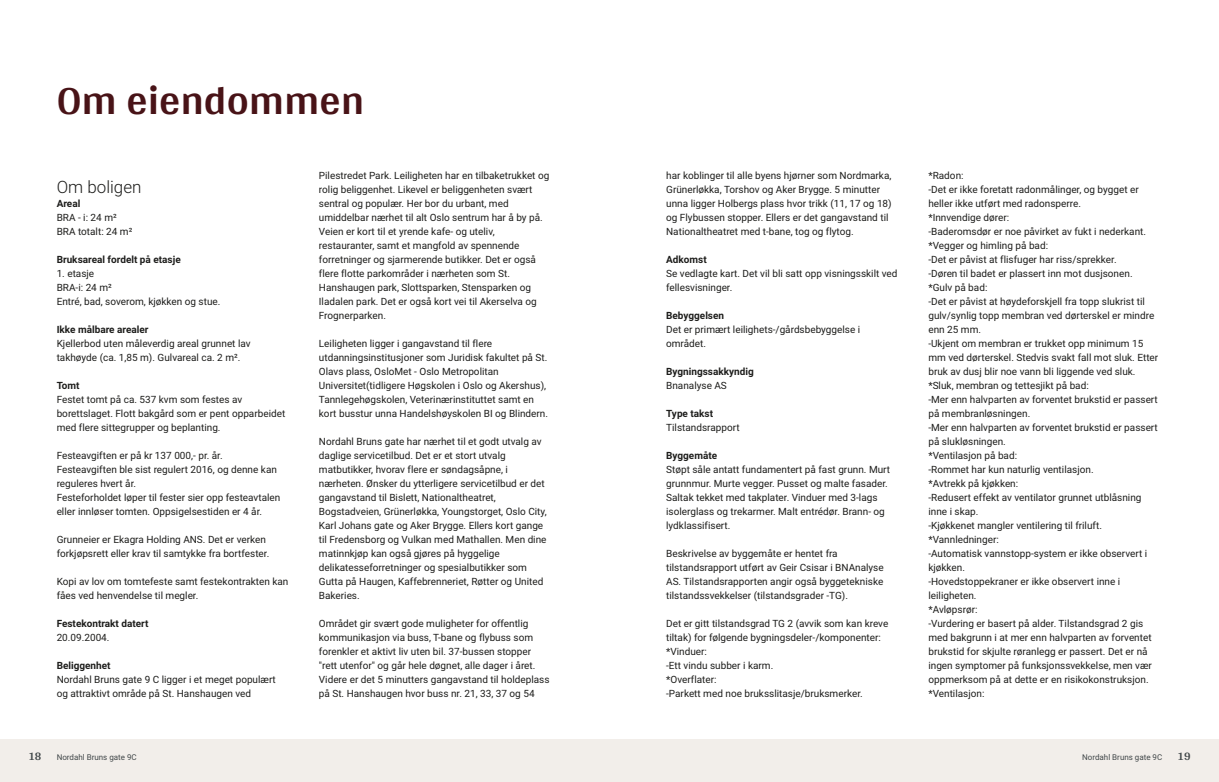
<style>
.page{position:relative;width:1219px;height:782px;background:#fff}
.page>*{position:absolute;margin:0;border:0;box-sizing:border-box;transform-origin:0 0}
.t1{font:700 42px "Arya";color:#481317}
.t2{font:300 17px "Roboto Vitec";color:#1d1d1b}
.t3{font:700 12px "Arya";color:#414749}
.t4{font:10px/14px "Roboto Vitec";color:#1d1d1b}
.t5{font:700 10px "Roboto Vitec";color:#1d1d1b}
.t6{font:8px "Roboto Vitec";color:#414749}
</style>
<div class="page">
<div style="left:0;top:739px;width:612px;height:42px;background:#f2eeea"></div>
<div style="left:607px;top:739px;width:612px;height:42px;background:#f2eeea"></div>
<h1 class="t1" style="left:57px;top:75px;width:309px">Om eiendommen</h1>
<h2 class="t2" style="left:57px;top:174px;width:86px">Om boligen</h2>
<p class="t5" style="left:57px;top:196px;width:25px">Areal</p>
<p class="t4" style="left:57px;top:209px;width:77px">BRA ‑ i: 24 m²<br>BRA totalt: 24 m²</p>
<p class="t5" style="left:57px;top:252px;width:126px">Bruksareal fordelt på etasje</p>
<p class="t4" style="left:57px;top:265px;width:165px">1. etasje<br>BRA‑i: 24 m²<br>Entré, bad, soverom, kjøkken og stue.</p>
<p class="t5" style="left:57px;top:322px;width:93px">Ikke målbare arealer</p>
<p class="t4" style="left:57px;top:335px;width:195px">Kjellerbod uten måleverdig areal grunnet lav takhøyde (ca. 1,85 m). Gulvareal ca. 2 m².</p>
<p class="t5" style="left:57px;top:378px;width:24px">Tomt</p>
<p class="t4" style="left:57px;top:391px;width:230px">Festet tomt på ca. 537 kvm som festes av borettslaget. Flott bakgård som er pent opparbeidet med flere sittegrupper og beplanting.</p>
<p class="t4" style="left:57px;top:447px;width:225px">Festeavgiften er på kr 137 000,‑ pr. år.<br>Festeavgiften ble sist regulert 2016, og denne kan reguleres hvert år.<br>Festeforholdet løper til fester sier opp festeavtalen eller innløser tomten. Oppsigelsestiden er 4 år.</p>
<p class="t4" style="left:57px;top:531px;width:214px">Grunneier er Ekagra Holding ANS. Det er verken forkjøpsrett eller krav til samtykke fra bortfester.</p>
<p class="t4" style="left:57px;top:573px;width:233px">Kopi av lov om tomtefeste samt festekontrakten kan fåes ved henvendelse til megler.</p>
<p class="t5" style="left:57px;top:616px;width:93px">Festekontrakt datert</p>
<p class="t4" style="left:57px;top:629px;width:54px">20.09.2004.</p>
<p class="t5" style="left:57px;top:658px;width:55px">Beliggenhet</p>
<p class="t4" style="left:57px;top:671px;width:221px">Nordahl Bruns gate 9 C ligger i et meget populært og attraktivt område på St. Hanshaugen ved</p>
<p class="t3" style="left:28px;top:749px;width:15px">18</p>
<p class="t6" style="left:57px;top:751px;width:82px">Nordahl Bruns gate 9C</p>
<p class="t4" style="left:319px;top:167px;width:232px">Pilestredet Park. Leiligheten har en tilbaketrukket og rolig beliggenhet. Likevel er beliggenheten svært sentral og populær. Her bor du urbant, med umiddelbar nærhet til alt Oslo sentrum har å by på.<br>Veien er kort til et yrende kafe‑ og uteliv, restauranter, samt et mangfold av spennende forretninger og sjarmerende butikker. Det er også flere flotte parkområder i nærheten som St.<br>Hanshaugen park, Slottsparken, Stensparken og Iladalen park. Det er også kort vei til Akerselva og Frognerparken.</p>
<p class="t4" style="left:319px;top:335px;width:231px">Leiligheten ligger i gangavstand til flere utdanningsinstitusjoner som Juridisk fakultet på St.<br>Olavs plass, OsloMet ‑ Oslo Metropolitan Universitet(tidligere Høgskolen i Oslo og Akershus), Tannlegehøgskolen, Veterinærinstituttet samt en kort busstur unna Handelshøyskolen BI og Blindern.</p>
<p class="t4" style="left:319px;top:433px;width:229px">Nordahl Bruns gate har nærhet til et godt utvalg av daglige servicetilbud. Det er et stort utvalg matbutikker, hvorav flere er søndagsåpne, i nærheten. Ønsker du ytterligere servicetilbud er det gangavstand til Bislett, Nationaltheatret, Bogstadveien, Grünerløkka, Youngstorget, Oslo City, Karl Johans gate og Aker Brygge. Ellers kort gange til Fredensborg og Vulkan med Mathallen. Men dine matinnkjøp kan også gjøres på hyggelige delikatesseforretninger og spesialbutikker som Gutta på Haugen, Kaffebrenneriet, Røtter og United Bakeries.</p>
<p class="t4" style="left:319px;top:615px;width:232px">Området gir svært gode muligheter for offentlig kommunikasjon via buss, T‑bane og flybuss som forenkler et aktivt liv uten bil. 37‑bussen stopper "rett utenfor" og går hele døgnet, alle dager i året.<br>Videre er det 5 minutters gangavstand til holdeplass på St. Hanshaugen hvor buss nr. 21, 33, 37 og 54</p>
<p class="t4" style="left:666px;top:167px;width:227px">har koblinger til alle byens hjørner som Nordmarka, Grünerløkka, Torshov og Aker Brygge. 5 minutter unna ligger Holbergs plass hvor trikk (11, 17 og 18) og Flybussen stopper. Ellers er det gangavstand til Nationaltheatret med t‑bane, tog og flytog.</p>
<p class="t5" style="left:666px;top:252px;width:42px">Adkomst</p>
<p class="t4" style="left:666px;top:265px;width:233px">Se vedlagte kart. Det vil bli satt opp visningsskilt ved fellesvisninger.</p>
<p class="t5" style="left:666px;top:308px;width:59px">Bebyggelsen</p>
<p class="t4" style="left:666px;top:321px;width:196px">Det er primært leilighets‑/ gårdsbebyggelse i området.</p>
<p class="t5" style="left:666px;top:364px;width:89px">Bygningssakkyndig</p>
<p class="t4" style="left:666px;top:377px;width:62px">Bnanalyse AS</p>
<p class="t5" style="left:666px;top:406px;width:48px">Type takst</p>
<p class="t4" style="left:666px;top:419px;width:75px">Tilstandsrapport</p>
<p class="t5" style="left:666px;top:448px;width:52px">Byggemåte</p>
<p class="t4" style="left:666px;top:461px;width:225px">Støpt såle antatt fundamentert på fast grunn. Murt grunnmur. Murte vegger. Pusset og malte fasader.<br>Saltak tekket med takplater. Vinduer med 3‑lags isolerglass og trekarmer. Malt entrédør. Brann‑ og lydklassifisert.</p>
<p class="t4" style="left:666px;top:545px;width:219px">Beskrivelse av byggemåte er hentet fra tilstandsrapport utført av Geir Csisar i BNAnalyse AS. Tilstandsrapporten angir også byggetekniske tilstandssvekkelser (tilstandsgrader ‑TG).</p>
<p class="t4" style="left:666px;top:615px;width:224px">Det er gitt tilstandsgrad TG 2 (avvik som kan kreve tiltak) for følgende bygningsdeler‑/ komponenter: *Vinduer:<br>‑Ett vindu subber i karm.<br>*Overflater:<br>‑Parkett med noe bruksslitasje/ bruksmerker.</p>
<p class="t4" style="left:928px;top:167px;width:231px">*Radon:<br>‑Det er ikke foretatt radonmålinger, og bygget er heller ikke utført med radonsperre.<br>*Innvendige dører:<br>‑Baderomsdør er noe påvirket av fukt i nederkant. *Vegger og himling på bad:<br>‑Det er påvist at flisfuger har riss/ sprekker.<br>‑Døren til badet er plassert inn mot dusjsonen. *Gulv på bad:<br>‑Det er påvist at høydeforskjell fra topp slukrist til gulv/ synlig topp membran ved dørterskel er mindre enn 25 mm.<br>‑Ukjent om membran er trukket opp minimum 15 mm ved dørterskel. Stedvis svakt fall mot sluk. Etter bruk av dusj blir noe vann bli liggende ved sluk. *Sluk, membran og tettesjikt på bad:<br>‑Mer enn halvparten av forventet brukstid er passert på membranløsningen.<br>‑Mer enn halvparten av forventet brukstid er passert på slukløsningen.<br>*Ventilasjon på bad:<br>‑Rommet har kun naturlig ventilasjon.<br>*Avtrekk på kjøkken:<br>‑Redusert effekt av ventilator grunnet utblåsning inne i skap.<br>‑Kjøkkenet mangler ventilering til friluft. *Vannledninger:<br>‑Automatisk vannstopp‑system er ikke observert i kjøkken.<br>‑Hovedstoppekraner er ikke observert inne i leiligheten.<br>*Avløpsrør:<br>‑Vurdering er basert på alder. Tilstandsgrad 2 gis med bakgrunn i at mer enn halvparten av forventet brukstid for skjulte røranlegg er passert. Det er nå ingen symptomer på funksjonssvekkelse, men vær oppmerksom på at dette er en risikokonstruksjon. *Ventilasjon:</p>
<p class="t6" style="left:1082px;top:751px;width:82px">Nordahl Bruns gate 9C</p>
<p class="t3" style="left:1177px;top:749px;width:15px">19</p>
</div>
